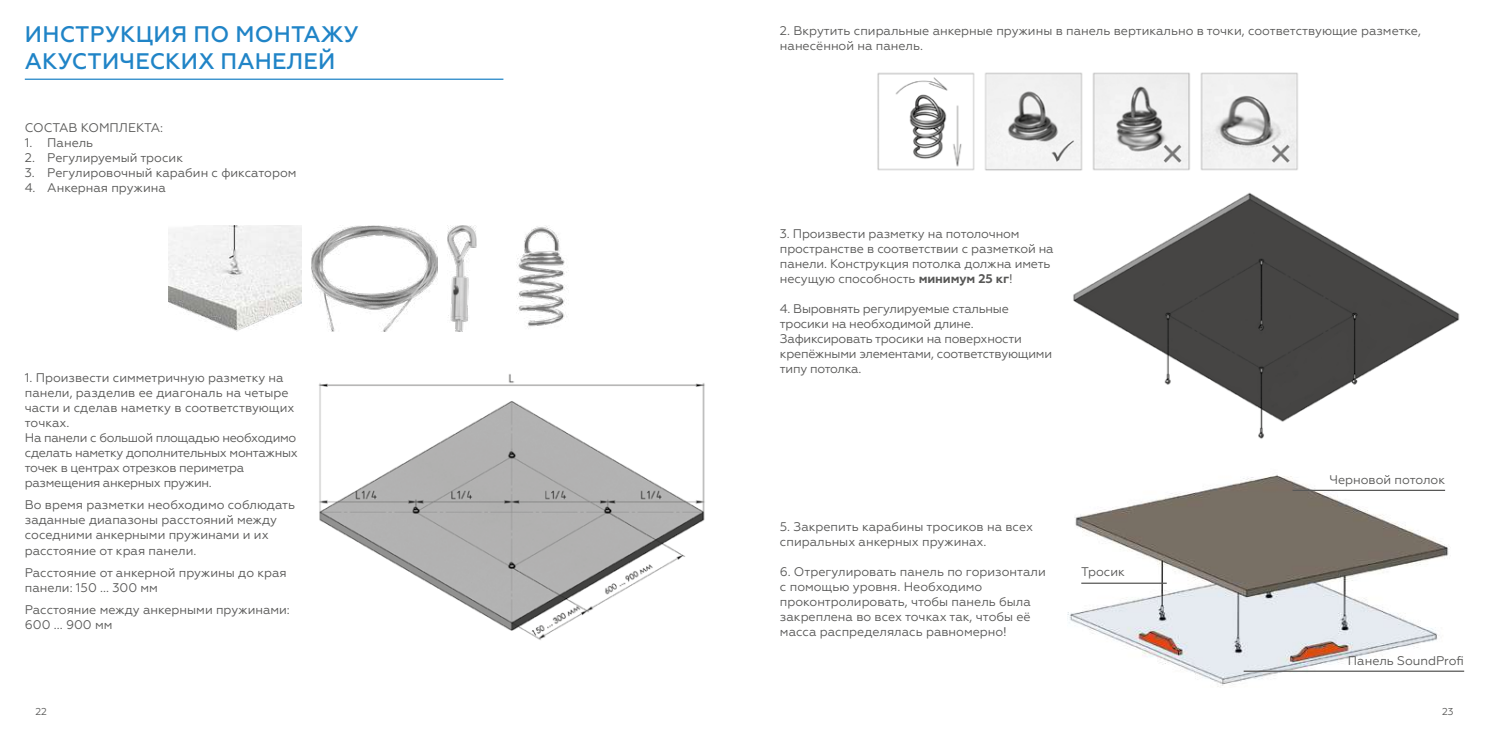
<style>
.page{position:relative;width:1489px;height:745px;background:#fff}
.page>*{position:absolute;margin:0;border:0;box-sizing:border-box;transform-origin:0 0}
.t1{font:500 22.5px/27px "Geometria";letter-spacing:.01em;color:#2084c7}
.t2{font:12.5px/15px "Geometria";color:#575756}
.t3{font:12.5px/15px "Geometria";letter-spacing:-.025em;color:#575756}
.t4{font:12.5px/15px "Geometria";letter-spacing:-.02em;color:#575756}
.t5{font:10px "Geometria";color:#575756}
.s1{font-weight:700}
</style>
<div class="page">
<hr style="left:25px;top:79px;width:478px;height:1px;background:#2084c7">
<img style="left:516px;top:225px;width:53px;height:102px">
<img style="left:448px;top:225px;width:28px;height:106px">
<img style="left:311px;top:225px;width:127px;height:106px">
<img style="left:169px;top:225px;width:133px;height:106px">
<img style="left:318px;top:374px;width:387px;height:266px">
<img style="left:1073px;top:192px;width:387px;height:247px">
<img style="left:1067px;top:474px;width:396px;height:213px">
<img style="left:877px;top:72px;width:421px;height:99px">
<hr style="left:1292px;top:489px;width:152px;height:1px;background:#575756">
<hr style="left:1081px;top:582px;width:85px;height:1px;background:#575756">
<hr style="left:1243px;top:670px;width:220px;height:1px;background:#575756">
<h1 class="t1" style="left:25px;top:21px;width:335px">ИНСТРУКЦИЯ ПО МОНТАЖУ<br>АКУСТИЧЕСКИХ ПАНЕЛЕЙ</h1>
<p class="t2" style="left:25px;top:120px;width:140px">СОСТАВ КОМПЛЕКТА:</p>
<p class="t2" style="left:25px;top:135px;width:70px">1. Панель</p>
<p class="t2" style="left:25px;top:150px;width:160px">2. Регулируемый тросик</p>
<p class="t2" style="left:25px;top:165px;width:273px">3. Регулировочный карабин с фиксатором</p>
<p class="t2" style="left:25px;top:180px;width:142px">4. Анкерная пружина</p>
<p class="t3" style="left:25px;top:370px;width:274px">1. Произвести симметричную разметку на панели, разделив ее диагональ на четыре части и сделав наметку в соответствующих точках.<br>На панели с большой площадью необходимо сделать наметку дополнительных монтажных точек в центрах отрезков периметра размещения анкерных пружин.</p>
<p class="t2" style="left:25px;top:497px;width:272px">Во время разметки необходимо соблюдать заданные диапазоны расстояний между соседними анкерными пружинами и их расстояние от края панели.</p>
<p class="t2" style="left:25px;top:564px;width:263px">Расстояние от анкерной пружины до края панели: 150 ... 300 мм</p>
<p class="t2" style="left:25px;top:601px;width:266px">Расстояние между анкерными пружинами:<br>600 ... 900 мм</p>
<p class="t2" style="left:780px;top:23px;width:642px">2. Вкрутить спиральные анкерные пружины в панель вертикально в точки, соответствующие разметке, нанесённой на панель.</p>
<p class="t2" style="left:780px;top:225px;width:275px">3. Произвести разметку на потолочном пространстве в соответствии с разметкой на панели. Конструкция потолка должна иметь несущую способность <span class="s1">минимум 25 кг</span>!</p>
<p class="t4" style="left:780px;top:300px;width:274px">4. Выровнять регулируемые стальные тросики на необходимой длине.<br>Зафиксировать тросики на поверхности крепёжными элементами, соответствующими типу потолка.</p>
<p class="t2" style="left:780px;top:518px;width:254px">5. Закрепить карабины тросиков на всех спиральных анкерных пружинах.</p>
<p class="t2" style="left:780px;top:563px;width:267px">6. Отрегулировать панель по горизонтали с помощью уровня. Необходимо проконтролировать, чтобы панель была закреплена во всех точках так, чтобы её масса распределялась равномерно!</p>
<p class="t2" style="left:1081px;top:564px;width:45px">Тросик</p>
<p class="t2" style="left:1329px;top:472px;width:117px">Черновой потолок</p>
<p class="t2" style="left:1347px;top:652px;width:118px">Панель SoundProfi</p>
<p class="t5" style="left:35px;top:705px;width:13px">22</p>
<p class="t5" style="left:1441px;top:705px;width:13px">23</p>
</div>
